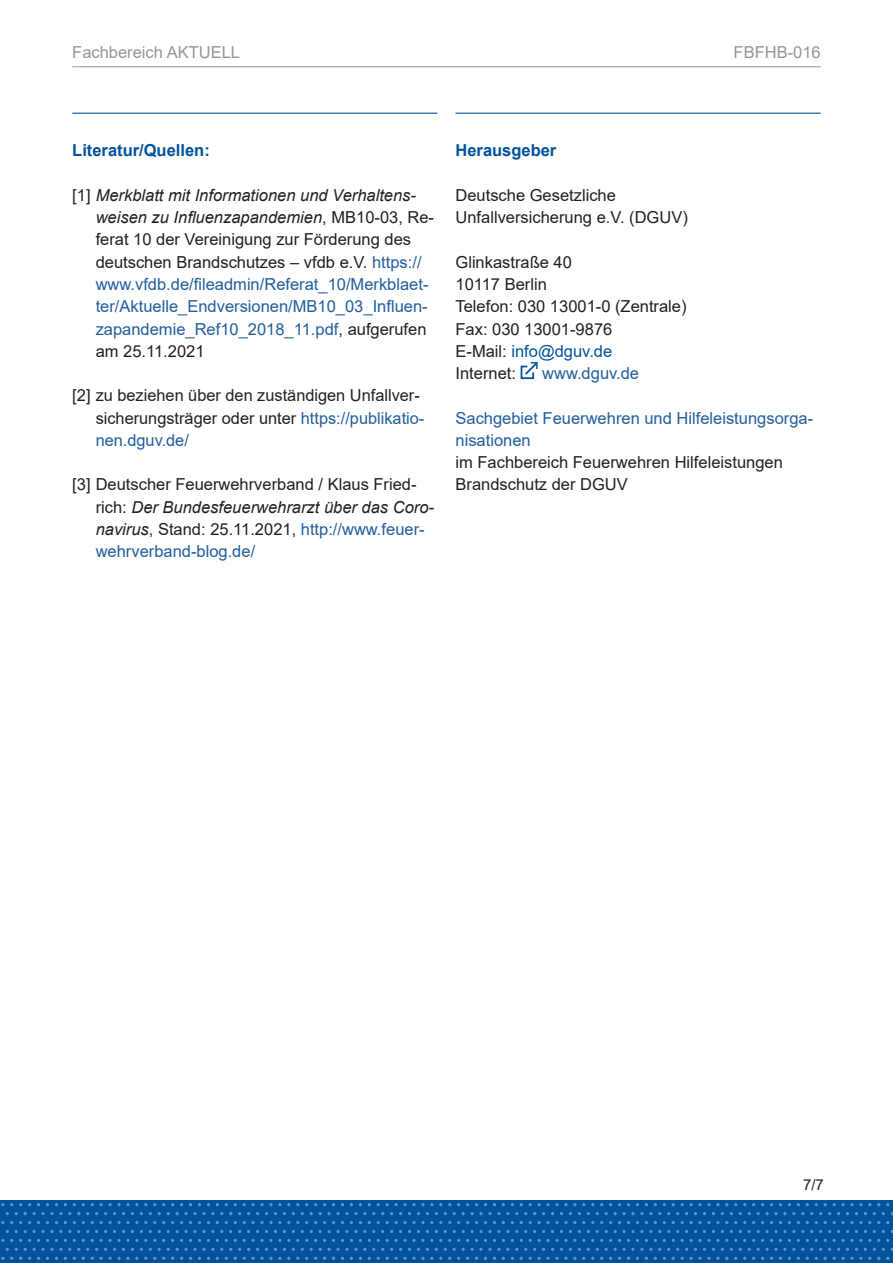
<style>
.page{position:relative;width:893px;height:1263px;background:#fff}
.page>*{position:absolute;margin:0;border:0;box-sizing:border-box;transform-origin:0 0}
._02_Fließtext_Fließtext{font:16.5px/22.2px "Arial";color:#231f20}
._02_Fließtext_Fließtext-2{font:16.5px/22.4px "Arial";color:#215e9e}
._02_Fließtext_Herausgeber{font:700 16.5px "Arial";color:#00529c}
.t1{font:16.5px "Arial";color:#939598}
._02_Fließtext_Fließtext-3{font:16.5px "Arial";color:#00529c}
.t2{font:15px "Arial";color:#231f20}
.s1{color:#231f20}
.s2{font-style:italic;color:#231f20}
.s3{color:#215e9e}
.s4{font-style:italic}
</style>
<div class="page">
<div style="left:0;top:1200px;width:893px;height:63px;background:#00529c"></div>
<svg style="left:243px;top:1203px;width:38px;height:3px"></svg>
<svg style="left:386px;top:1203px;width:47px;height:3px"></svg>
<svg style="left:538px;top:1203px;width:38px;height:3px"></svg>
<svg style="left:681px;top:1203px;width:38px;height:3px"></svg>
<svg style="left:824px;top:1203px;width:38px;height:3px"></svg>
<svg style="left:243px;top:1221px;width:38px;height:3px"></svg>
<svg style="left:386px;top:1221px;width:47px;height:3px"></svg>
<svg style="left:538px;top:1221px;width:38px;height:3px"></svg>
<svg style="left:681px;top:1221px;width:38px;height:3px"></svg>
<svg style="left:824px;top:1221px;width:38px;height:3px"></svg>
<svg style="left:243px;top:1239px;width:38px;height:3px"></svg>
<svg style="left:386px;top:1239px;width:47px;height:3px"></svg>
<svg style="left:538px;top:1239px;width:38px;height:3px"></svg>
<svg style="left:681px;top:1239px;width:38px;height:3px"></svg>
<svg style="left:824px;top:1239px;width:38px;height:3px"></svg>
<svg style="left:243px;top:1257px;width:38px;height:3px"></svg>
<svg style="left:386px;top:1257px;width:47px;height:3px"></svg>
<svg style="left:538px;top:1257px;width:38px;height:3px"></svg>
<svg style="left:681px;top:1257px;width:38px;height:3px"></svg>
<svg style="left:824px;top:1257px;width:38px;height:3px"></svg>
<svg style="left:176px;top:1212px;width:38px;height:3px"></svg>
<svg style="left:319px;top:1212px;width:38px;height:3px"></svg>
<svg style="left:462px;top:1212px;width:38px;height:3px"></svg>
<svg style="left:605px;top:1212px;width:38px;height:3px"></svg>
<svg style="left:748px;top:1212px;width:38px;height:3px"></svg>
<svg style="left:176px;top:1230px;width:38px;height:3px"></svg>
<svg style="left:319px;top:1230px;width:38px;height:3px"></svg>
<svg style="left:462px;top:1230px;width:38px;height:3px"></svg>
<svg style="left:605px;top:1230px;width:38px;height:3px"></svg>
<svg style="left:748px;top:1230px;width:38px;height:3px"></svg>
<svg style="left:176px;top:1248px;width:38px;height:3px"></svg>
<svg style="left:319px;top:1248px;width:38px;height:3px"></svg>
<svg style="left:462px;top:1248px;width:38px;height:3px"></svg>
<svg style="left:605px;top:1248px;width:38px;height:3px"></svg>
<svg style="left:748px;top:1248px;width:38px;height:3px"></svg>
<svg style="left:100px;top:1203px;width:38px;height:3px"></svg>
<svg style="left:100px;top:1221px;width:38px;height:3px"></svg>
<svg style="left:100px;top:1239px;width:38px;height:3px"></svg>
<svg style="left:100px;top:1257px;width:38px;height:3px"></svg>
<svg style="left:33px;top:1212px;width:38px;height:3px"></svg>
<svg style="left:33px;top:1230px;width:38px;height:3px"></svg>
<svg style="left:33px;top:1248px;width:38px;height:3px"></svg>
<hr style="left:72px;top:113px;width:365px;height:1px;background:#00529c">
<hr style="left:455px;top:113px;width:366px;height:1px;background:#00529c">
<svg style="left:520px;top:362px;width:18px;height:18px"></svg>
<hr style="left:72px;top:66px;width:749px;height:1px;background:#939598">
<p class="t1" style="left:72px;top:41px;width:169px">Fachbereich AKTUELL</p>
<p class="t1" style="left:734px;top:41px;width:89px">FBFHB-016</p>
<p class="_02_Fließtext_Herausgeber" style="left:72px;top:139px;width:139px">Literatur/Quellen:</p>
<p class="_02_Fließtext_Fließtext-2" style="left:96px;top:184px;width:340px;text-indent:-23px"><span class="s1">[1]</span> <span class="s2">Merkblatt mit Informationen und Verhaltens&shy;weisen zu Influenzapandemien</span><span class="s1">, MB10-03, Re&shy;ferat 10 der Vereinigung zur Förderung des deutschen Brandschutzes – vfdb e.V.</span> https:// www.vfdb.de/fileadmin/Referat_10/Merkblaet&shy;ter/Aktuelle_Endversionen/MB10_03_Influen&shy;zapandemie_Ref10_2018_11.pdf<span class="s1">, aufgerufen am 25.11.2021</span></p>
<p class="_02_Fließtext_Fließtext" style="left:96px;top:384px;width:330px;text-indent:-23px">[2] zu beziehen über den zuständigen Unfallver&shy;sicherungsträger oder unter <span class="s3">https://publikatio&shy;nen.dguv.de/</span></p>
<p class="_02_Fließtext_Fließtext" style="left:96px;top:473px;width:340px;text-indent:-23px">[3] Deutscher Feuerwehrverband / Klaus Fried&shy;rich: <span class="s4">Der Bundesfeuerwehrarzt über das Coro&shy;navirus</span>, Stand: 25.11.2021, <span class="s3">http://www.feuer&shy;wehrverband-blog.de/</span></p>
<p class="_02_Fließtext_Herausgeber" style="left:455px;top:139px;width:102px">Herausgeber</p>
<p class="_02_Fließtext_Fließtext" style="left:455px;top:184px;width:162px">Deutsche Gesetzliche</p>
<p class="_02_Fließtext_Fließtext" style="left:455px;top:206px;width:234px">Unfallversicherung e.V. (DGUV)</p>
<p class="_02_Fließtext_Fließtext" style="left:455px;top:251px;width:118px">Glinkastraße 40</p>
<p class="_02_Fließtext_Fließtext" style="left:455px;top:273px;width:93px">10117 Berlin</p>
<p class="_02_Fließtext_Fließtext" style="left:455px;top:295px;width:233px">Telefon: 030 13001-0 (Zentrale)</p>
<p class="_02_Fließtext_Fließtext" style="left:455px;top:317px;width:158px">Fax: 030 13001-9876</p>
<p class="_02_Fließtext_Fließtext-3" style="left:455px;top:340px;width:158px"><span class="s1">E-Mail:</span> info@dguv.de</p>
<p class="_02_Fließtext_Fließtext" style="left:455px;top:362px;width:62px">Internet:</p>
<p class="_02_Fließtext_Fließtext-2" style="left:542px;top:362px;width:98px">www.dguv.de</p>
<p class="_02_Fließtext_Fließtext-2" style="left:455px;top:407px;width:359px">Sachgebiet Feuerwehren und Hilfeleistungsorga&shy;nisationen</p>
<p class="_02_Fließtext_Fließtext" style="left:455px;top:451px;width:329px">im Fachbereich Feuerwehren Hilfeleistungen<br>Brandschutz der DGUV</p>
<p class="t2" style="left:803px;top:1175px;width:22px">7/7</p>
</div>
